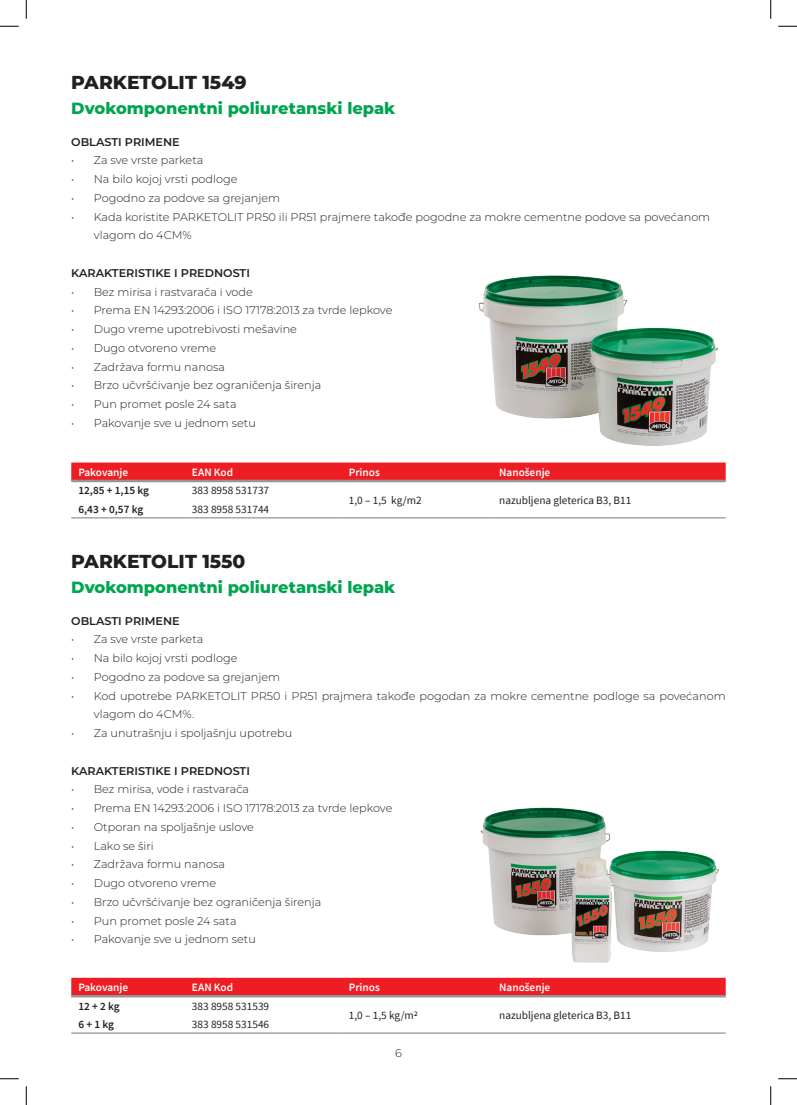
<style>
.page{position:relative;width:797px;height:1105px;background:#fff}
.page>*{position:absolute;margin:0;border:0;box-sizing:border-box;transform-origin:0 0}
.t1{font:800 18.75px "Montserrat";color:#231f20}
.t2{font:800 16.25px "Montserrat";color:#00a54f}
.t3{font:300 11.25px/18.8px "Montserrat";color:#231f20}
.t4{font:11.25px "Source Sans Pro";color:#231f20}
.t5{font:600 11.25px "Montserrat";color:#231f20}
.t6{font:600 11.25px "Source Sans Pro";color:#fff}
.t7{font:600 11.25px "Source Sans Pro";color:#231f20}
</style>
<div class="page">
<img style="left:478px;top:275px;width:240px;height:171px">
<img style="left:480px;top:807px;width:240px;height:156px">
<svg style="left:71px;top:462px;width:654px;height:21px;background:#ec2f35"></svg>
<hr style="left:71px;top:480px;width:114px;height:2px;background:#939598">
<hr style="left:185px;top:480px;width:157px;height:2px;background:#939598">
<hr style="left:342px;top:480px;width:150px;height:2px;background:#939598">
<hr style="left:492px;top:480px;width:233px;height:2px;background:#939598">
<hr style="left:71px;top:517px;width:114px;height:1px;background:#939598">
<hr style="left:185px;top:517px;width:157px;height:1px;background:#939598">
<hr style="left:342px;top:517px;width:150px;height:1px;background:#939598">
<hr style="left:492px;top:517px;width:233px;height:1px;background:#939598">
<div style="left:71px;top:978px;width:654px;height:20px;background:#ee1d23"></div>
<hr style="left:71px;top:995px;width:114px;height:2px;background:#939598">
<hr style="left:185px;top:995px;width:157px;height:2px;background:#939598">
<hr style="left:342px;top:995px;width:150px;height:2px;background:#939598">
<hr style="left:492px;top:995px;width:233px;height:2px;background:#939598">
<hr style="left:71px;top:1032px;width:114px;height:2px;background:#939598">
<hr style="left:185px;top:1032px;width:157px;height:2px;background:#939598">
<hr style="left:342px;top:1032px;width:150px;height:2px;background:#939598">
<hr style="left:492px;top:1032px;width:233px;height:2px;background:#939598">
<svg style="left:0;top:25px;width:19px;height:2px"></svg>
<svg style="left:778px;top:25px;width:19px;height:2px"></svg>
<svg style="left:0;top:1078px;width:19px;height:1px"></svg>
<svg style="left:778px;top:1078px;width:19px;height:1px"></svg>
<svg style="left:25px;top:0;width:2px;height:19px"></svg>
<svg style="left:25px;top:1086px;width:2px;height:19px"></svg>
<svg style="left:770px;top:0;width:1px;height:19px"></svg>
<svg style="left:770px;top:1086px;width:1px;height:19px"></svg>
<p class="t1" style="left:71px;top:69px;width:177px">PARKETOLIT 1549</p>
<p class="t2" style="left:71px;top:96px;width:325px">Dvokomponentni poliuretanski lepak</p>
<p class="t5" style="left:71px;top:134px;width:110px">OBLASTI PRIMENE</p>
<p class="t3" style="left:71px;top:151px;width:134px">• Za sve vrste parketa</p>
<p class="t3" style="left:71px;top:169px;width:168px">• Na bilo kojoj vrsti podloge</p>
<p class="t3" style="left:71px;top:188px;width:210px">• Pogodno za podove sa grejanjem</p>
<p class="t3" style="left:94px;top:207px;width:618px;text-indent:-22px">• Kada koristite PARKETOLIT PR50 ili PR51 prajmere takođe pogodne za mokre cementne podove sa povećanom vlagom do 4CM%</p>
<p class="t5" style="left:71px;top:265px;width:180px">KARAKTERISTIKE I PREDNOSTI</p>
<p class="t3" style="left:71px;top:282px;width:183px">• Bez mirisa i rastvarača i vode</p>
<p class="t3" style="left:71px;top:301px;width:323px">• Prema EN 14293:2006 i ISO 17178:2013 za tvrde lepkove</p>
<p class="t3" style="left:71px;top:319px;width:227px">• Dugo vreme upotrebivosti mešavine</p>
<p class="t3" style="left:71px;top:338px;width:147px">• Dugo otvoreno vreme</p>
<p class="t3" style="left:71px;top:357px;width:155px">• Zadržava formu nanosa</p>
<p class="t3" style="left:71px;top:376px;width:252px">• Brzo učvršćivanje bez ograničenja širenja</p>
<p class="t3" style="left:71px;top:394px;width:167px">• Pun promet posle 24 sata</p>
<p class="t3" style="left:71px;top:413px;width:186px">• Pakovanje sve u jednom setu</p>
<p class="t6" style="left:78px;top:465px;width:51px">Pakovanje</p>
<p class="t6" style="left:192px;top:465px;width:43px">EAN Kod</p>
<p class="t6" style="left:349px;top:465px;width:32px">Prinos</p>
<p class="t6" style="left:499px;top:465px;width:53px">Nanošenje</p>
<p class="t7" style="left:78px;top:483px;width:72px">12,85 + 1,15 kg</p>
<p class="t4" style="left:192px;top:483px;width:79px">383 8958 531737</p>
<p class="t4" style="left:349px;top:493px;width:74px">1,0 – 1,5 kg/m2</p>
<p class="t4" style="left:499px;top:493px;width:134px">nazubljena gleterica B3, B11</p>
<p class="t7" style="left:78px;top:502px;width:66px">6,43 + 0,57 kg</p>
<p class="t4" style="left:192px;top:502px;width:79px">383 8958 531744</p>
<p class="t1" style="left:71px;top:548px;width:176px">PARKETOLIT 1550</p>
<p class="t2" style="left:71px;top:575px;width:325px">Dvokomponentni poliuretanski lepak</p>
<p class="t5" style="left:71px;top:613px;width:110px">OBLASTI PRIMENE</p>
<p class="t3" style="left:71px;top:630px;width:134px">• Za sve vrste parketa</p>
<p class="t3" style="left:71px;top:648px;width:168px">• Na bilo kojoj vrsti podloge</p>
<p class="t3" style="left:71px;top:667px;width:210px">• Pogodno za podove sa grejanjem</p>
<p class="t3" style="left:94px;top:686px;width:633px;text-indent:-22px">• Kod upotrebe PARKETOLIT PR50 i PR51 prajmera takođe pogodan za mokre cementne podloge sa povećanom vlagom do 4CM%.</p>
<p class="t3" style="left:71px;top:723px;width:222px">• Za unutrašnju i spoljašnju upotrebu</p>
<p class="t5" style="left:71px;top:763px;width:180px">KARAKTERISTIKE I PREDNOSTI</p>
<p class="t3" style="left:71px;top:780px;width:179px">• Bez mirisa, vode i rastvarača</p>
<p class="t3" style="left:71px;top:798px;width:323px">• Prema EN 14293:2006 i ISO 17178:2013 za tvrde lepkove</p>
<p class="t3" style="left:71px;top:817px;width:184px">• Otporan na spoljašnje uslove</p>
<p class="t3" style="left:71px;top:836px;width:84px">• Lako se širi</p>
<p class="t3" style="left:71px;top:855px;width:155px">• Zadržava formu nanosa</p>
<p class="t3" style="left:71px;top:873px;width:147px">• Dugo otvoreno vreme</p>
<p class="t3" style="left:71px;top:892px;width:252px">• Brzo učvršćivanje bez ograničenja širenja</p>
<p class="t3" style="left:71px;top:911px;width:167px">• Pun promet posle 24 sata</p>
<p class="t3" style="left:71px;top:930px;width:186px">• Pakovanje sve u jednom setu</p>
<p class="t6" style="left:78px;top:980px;width:51px">Pakovanje</p>
<p class="t6" style="left:192px;top:980px;width:43px">EAN Kod</p>
<p class="t6" style="left:349px;top:980px;width:32px">Prinos</p>
<p class="t6" style="left:499px;top:980px;width:53px">Nanošenje</p>
<p class="t7" style="left:78px;top:998px;width:43px">12 + 2 kg</p>
<p class="t4" style="left:192px;top:999px;width:79px">383 8958 531539</p>
<p class="t4" style="left:349px;top:1008px;width:71px">1,0 – 1,5 kg/m2</p>
<p class="t4" style="left:499px;top:1008px;width:134px">nazubljena gleterica B3, B11</p>
<p class="t7" style="left:78px;top:1017px;width:37px">6 + 1 kg</p>
<p class="t4" style="left:192px;top:1017px;width:79px">383 8958 531546</p>
<p class="t3" style="left:395px;top:1043px;width:8px">6</p>
</div>
